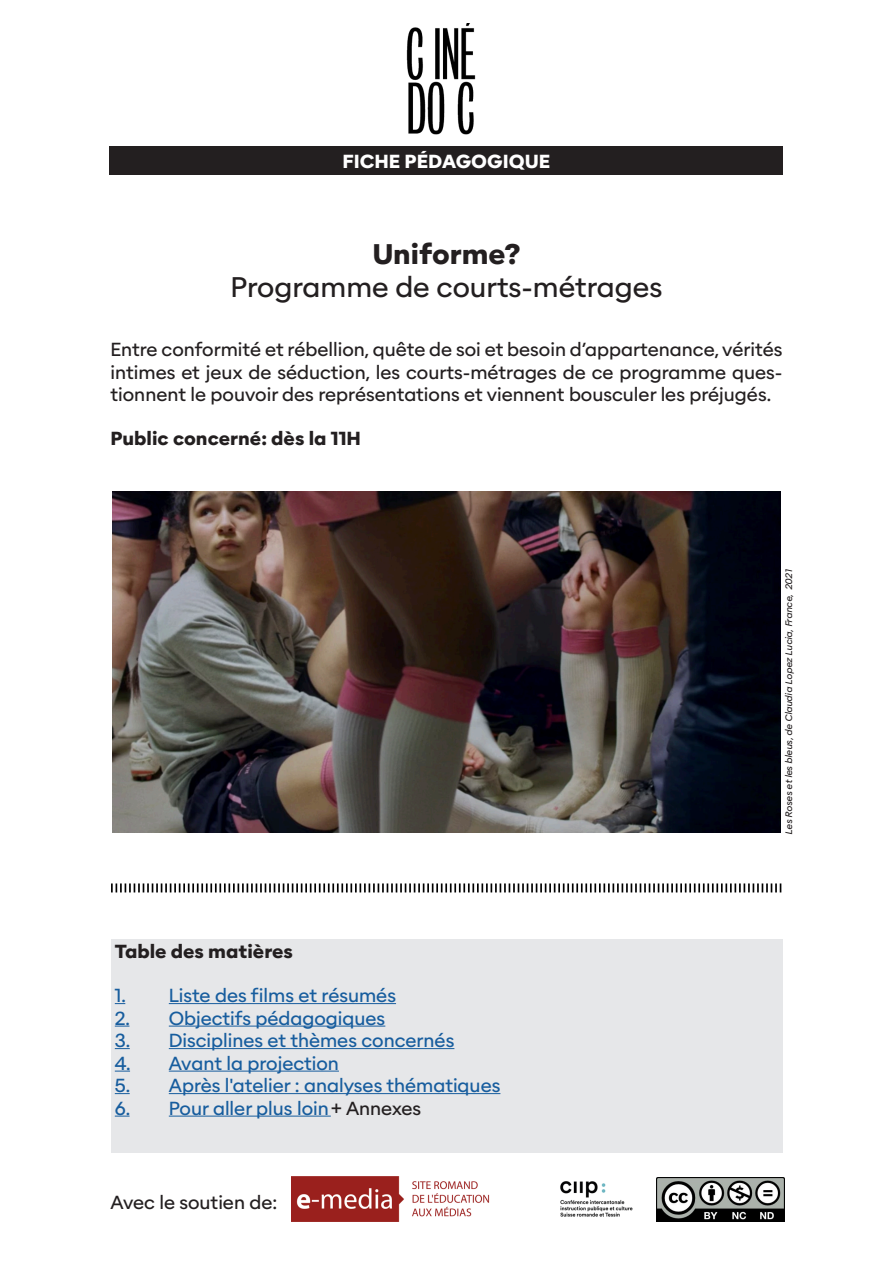
<style>
.page{position:relative;width:893px;height:1263px;background:#fff}
.page>*{position:absolute;margin:0;border:0;box-sizing:border-box;transform-origin:0 0}
.t1{font:27px "Alaska";color:#231f20}
.t2{font:700 27px "Alaska";color:#231f20}
.t3{font:18px/22.5px "Alaska";color:#231f20;text-align:justify}
.t4{font:18px "Alaska";color:#175d9e}
.t5{font:700 18px "Alaska";color:#231f20}
.t6{font:700 18px "Alaska";color:#fff}
.t7{font:italic 9px "Alaska";color:#231f20}
.s1{color:#231f20}
</style>
<div class="page">
<div style="left:111px;top:939px;width:671px;height:213px;background:#e6e7e9"></div>
<hr style="left:169px;top:1003px;width:227px;height:1px;background:#175d9e">
<svg style="left:115px;top:1026px;width:14px;height:1px"></svg>
<hr style="left:169px;top:1026px;width:216px;height:1px;background:#175d9e">
<svg style="left:115px;top:1048px;width:15px;height:1px"></svg>
<hr style="left:169px;top:1048px;width:285px;height:1px;background:#175d9e">
<svg style="left:115px;top:1071px;width:15px;height:1px"></svg>
<hr style="left:169px;top:1071px;width:170px;height:1px;background:#175d9e">
<svg style="left:115px;top:1093px;width:15px;height:1px"></svg>
<hr style="left:169px;top:1093px;width:331px;height:1px;background:#175d9e">
<svg style="left:115px;top:1116px;width:15px;height:1px"></svg>
<hr style="left:169px;top:1116px;width:162px;height:1px;background:#175d9e">
<svg style="left:111px;top:883px;width:670px;height:9px"></svg>
<div style="left:110px;top:147px;width:673px;height:28px;background:#231f20"></div>
<img style="left:112px;top:492px;width:668px;height:341px">
<img style="left:406px;top:23px;width:70px;height:112px">
<img style="left:292px;top:1176px;width:341px;height:45px">
<img style="left:656px;top:1177px;width:128px;height:45px">
<p class="t6" style="left:342px;top:150px;width:210px">FICHE PÉDAGOGIQUE</p>
<p class="t2" style="left:372px;top:236px;width:150px">Uniforme?</p>
<p class="t1" style="left:231px;top:269px;width:433px">Programme de courts-métrages</p>
<p class="t3" style="left:111px;top:338px;width:673px">Entre conformité et rébellion, quête de soi et besoin d’appartenance, vérités intimes et jeux de séduction, les courts-métrages de ce programme ques&shy;tionnent le pouvoir des représentations et viennent bousculer les préjugés.</p>
<p class="t5" style="left:111px;top:426px;width:252px">Public concerné: dès la 11H</p>
<p class="t5" style="left:115px;top:940px;width:180px">Table des matières</p>
<p class="t4" style="left:115px;top:984px;width:283px">1. Liste des films et résumés</p>
<p class="t4" style="left:115px;top:1006px;width:272px">2. Objectifs pédagogiques</p>
<p class="t4" style="left:115px;top:1029px;width:341px">3. Disciplines et thèmes concernés</p>
<p class="t4" style="left:115px;top:1051px;width:226px">4. Avant la projection</p>
<p class="t4" style="left:115px;top:1074px;width:387px">5. Après l'atelier : analyses thématiques</p>
<p class="t4" style="left:115px;top:1096px;width:308px">6. Pour aller plus loin<span class="s1">+ Annexes</span></p>
<p class="t3" style="left:111px;top:1191px;width:168px">Avec le soutien de:</p>
<p class="t7" style="left:783px;top:835px;width:267px;rotate:-90deg">Les Roses et les bleus, de Claudia Lopez Lucia, France, 2021</p>
</div>
